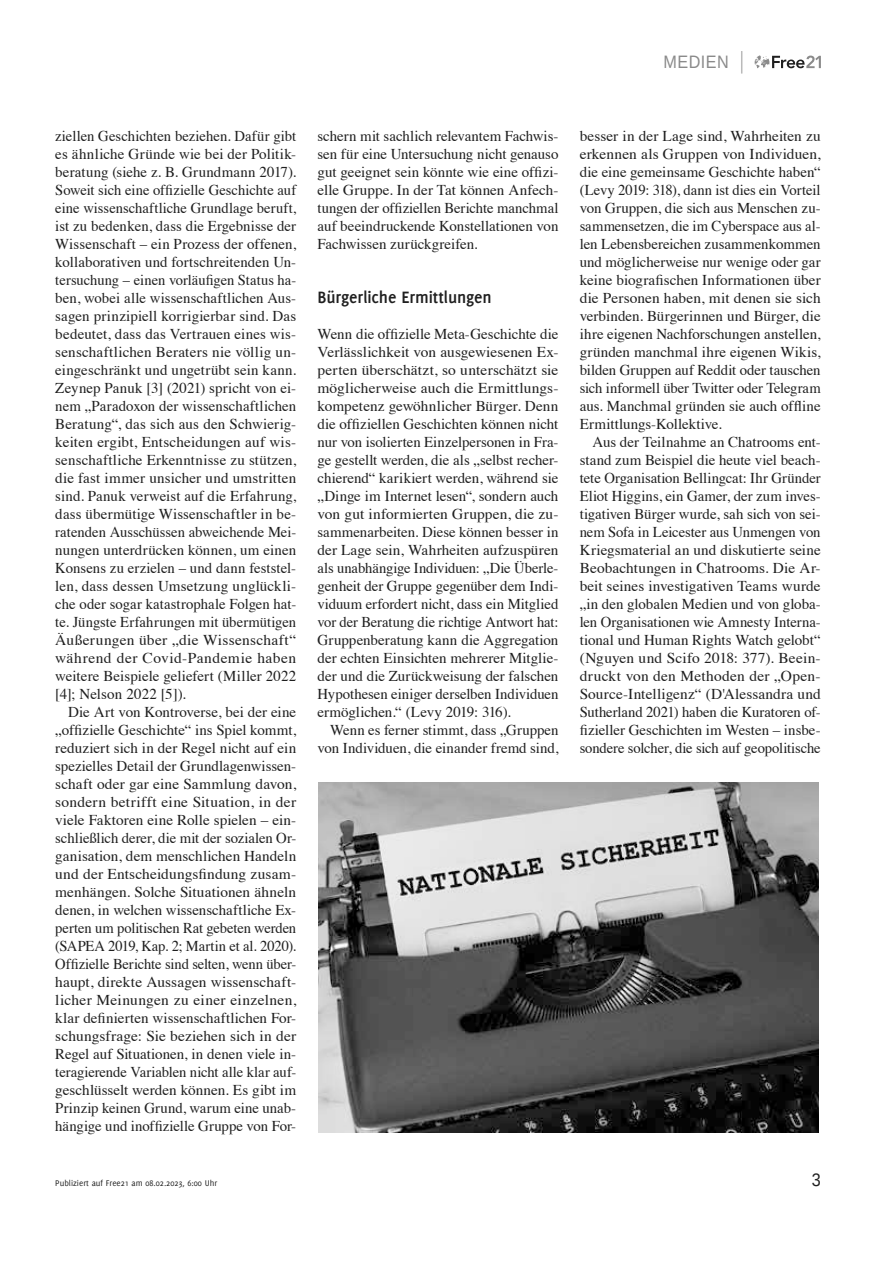
<style>
.page{position:relative;width:893px;height:1263px;background:#fff}
.page>*{position:absolute;margin:0;border:0;box-sizing:border-box;transform-origin:0 0}
.t1{font:700 18px "Delicious";letter-spacing:-.005em;color:#1f1f1f}
.t2{font:18px "Liberation Sans";letter-spacing:.03em;color:#8a8a8a;scale:.9 1}
.t3{font:18px "Liberation Sans";color:#1f1f1f;scale:.9 1}
.t4{font:15px/18px "Times";letter-spacing:-.005em;color:#1f1f1f;text-align:justify}
.t5{font:9px "Delicious";color:#1f1f1f}
</style>
<div class="page">
<svg style="left:755px;top:55px;width:66px;height:13px"></svg>
<svg style="left:741px;top:51px;width:1px;height:23px"></svg>
<img style="left:319px;top:782px;width:500px;height:350px">
<p class="t2" style="left:663px;top:51px;width:74px">MEDIEN</p>
<p class="t4" style="left:55px;top:126px;width:242px">ziellen Geschichten beziehen. Dafür gibt es ähnliche Gründe wie bei der Politik&shy;beratung (siehe z. B. Grundmann 2017).<br>Soweit sich eine offizielle Geschichte auf eine wissenschaftliche Grundlage beruft, ist zu bedenken, dass die Ergebnisse der Wissenschaft – ein Prozess der offenen, kollaborativen und fortschreitenden Un&shy;tersuchung – einen vorläufigen Status ha&shy;ben, wobei alle wissenschaftlichen Aus&shy;sagen prinzipiell korrigierbar sind. Das bedeutet, dass das Vertrauen eines wis&shy;senschaftlichen Beraters nie völlig un&shy;eingeschränkt und ungetrübt sein kann.<br>Zeynep Panuk [3] (2021) spricht von ei&shy;nem „Paradoxon der wissenschaftlichen Beratung“, das sich aus den Schwierig&shy;keiten ergibt, Entscheidungen auf wis&shy;senschaftliche Erkenntnisse zu stützen, die fast immer unsicher und umstritten sind. Panuk verweist auf die Erfahrung, dass übermütige Wissenschaftler in be&shy;ratenden Ausschüssen abweichende Mei&shy;nungen unterdrücken können, um einen Konsens zu erzielen – und dann feststel&shy;len, dass dessen Umsetzung unglückli&shy;che oder sogar katastrophale Folgen hat&shy;te. Jüngste Erfahrungen mit übermütigen Äußerungen über „die Wissenschaft“ während der Covid-Pandemie haben weitere Beispiele geliefert (Miller 2022 [4]; Nelson 2022 [5]).</p>
<p class="t4" style="left:55px;top:702px;width:242px;text-indent:13px">Die Art von Kontroverse, bei der eine „offizielle Geschichte“ ins Spiel kommt, reduziert sich in der Regel nicht auf ein spezielles Detail der Grundlagenwissen&shy;schaft oder gar eine Sammlung davon, sondern betrifft eine Situation, in der viele Faktoren eine Rolle spielen – ein&shy;schließlich derer, die mit der sozialen Or&shy;ganisation, dem menschlichen Handeln und der Entscheidungsfindung zusam&shy;menhängen. Solche Situationen ähneln denen, in welchen wissenschaftliche Ex&shy;perten um politischen Rat gebeten werden (SAPEA 2019, Kap. 2; Martin et al. 2020).<br>Offizielle Berichte sind selten, wenn über&shy;haupt, direkte Aussagen wissenschaft&shy;licher Meinungen zu einer einzelnen, klar definierten wissenschaftlichen For&shy;schungsfrage: Sie beziehen sich in der Regel auf Situationen, in denen viele in&shy;teragierende Variablen nicht alle klar auf&shy;geschlüsselt werden können. Es gibt im Prinzip keinen Grund, warum eine unab&shy;hängige und inoffizielle Gruppe von For-</p>
<p class="t4" style="left:317px;top:126px;width:242px">schern mit sachlich relevantem Fachwis&shy;sen für eine Untersuchung nicht genauso gut geeignet sein könnte wie eine offizi&shy;elle Gruppe. In der Tat können Anfech&shy;tungen der offiziellen Berichte manchmal auf beeindruckende Konstellationen von Fachwissen zurückgreifen.</p>
<p class="t1" style="left:317px;top:287px;width:176px">Bürgerliche Ermittlungen</p>
<p class="t4" style="left:317px;top:324px;width:242px">Wenn die offizielle Meta-Geschichte die Verlässlichkeit von ausgewiesenen Ex&shy;perten überschätzt, so unterschätzt sie möglicherweise auch die Ermittlungs&shy;kompetenz gewöhnlicher Bürger. Denn die offiziellen Geschichten können nicht nur von isolierten Einzelpersonen in Fra&shy;ge gestellt werden, die als „selbst recher&shy;chierend“ karikiert werden, während sie „Dinge im Internet lesen“, sondern auch von gut informierten Gruppen, die zu&shy;sammenarbeiten. Diese können besser in der Lage sein, Wahrheiten aufzuspüren als unabhängige Individuen: „Die Überle&shy;genheit der Gruppe gegenüber dem Indi&shy;viduum erfordert nicht, dass ein Mitglied vor der Beratung die richtige Antwort hat:<br>Gruppenberatung kann die Aggregation der echten Einsichten mehrerer Mitglie&shy;der und die Zurückweisung der falschen Hypothesen einiger derselben Individuen ermöglichen.“ (Levy 2019: 316).</p>
<p class="t4" style="left:317px;top:720px;width:242px;text-align:right">Wenn es ferner stimmt, dass „Gruppen von Individuen, die einander fremd sind,</p>
<p class="t4" style="left:580px;top:126px;width:242px">besser in der Lage sind, Wahrheiten zu erkennen als Gruppen von Individuen, die eine gemeinsame Geschichte haben“ (Levy 2019: 318), dann ist dies ein Vorteil von Gruppen, die sich aus Menschen zu&shy;sammensetzen, die im Cyberspace aus al&shy;len Lebensbereichen zusammenkommen und möglicherweise nur wenige oder gar keine biografischen Informationen über die Personen haben, mit denen sie sich verbinden. Bürgerinnen und Bürger, die ihre eigenen Nachforschungen anstellen, gründen manchmal ihre eigenen Wikis, bilden Gruppen auf Reddit oder tauschen sich informell über Twitter oder Telegram aus. Manchmal gründen sie auch offline Ermittlungs-Kollektive.</p>
<p class="t4" style="left:580px;top:432px;width:242px;text-indent:13px">Aus der Teilnahme an Chatrooms ent&shy;stand zum Beispiel die heute viel beach&shy;tete Organisation Bellingcat: Ihr Gründer Eliot Higgins, ein Gamer, der zum inves&shy;tigativen Bürger wurde, sah sich von sei&shy;nem Sofa in Leicester aus Unmengen von Kriegsmaterial an und diskutierte seine Beobachtungen in Chatrooms. Die Ar&shy;beit seines investigativen Teams wurde „in den globalen Medien und von globa&shy;len Organisationen wie Amnesty Interna&shy;tional und Human Rights Watch gelobt“ (Nguyen und Scifo 2018: 377). Beein&shy;druckt von den Methoden der „Open-Source-Intelligenz“ (D'Alessandra und Sutherland 2021) haben die Kuratoren of&shy;fizieller Geschichten im Westen – insbe&shy;sondere solcher, die sich auf geopolitische</p>
<p class="t5" style="left:55px;top:1177px;width:163px">Publiziert auf Free21 am 08.02.2023, 6:00 Uhr</p>
<p class="t3" style="left:812px;top:1168px;width:12px">3</p>
</div>
